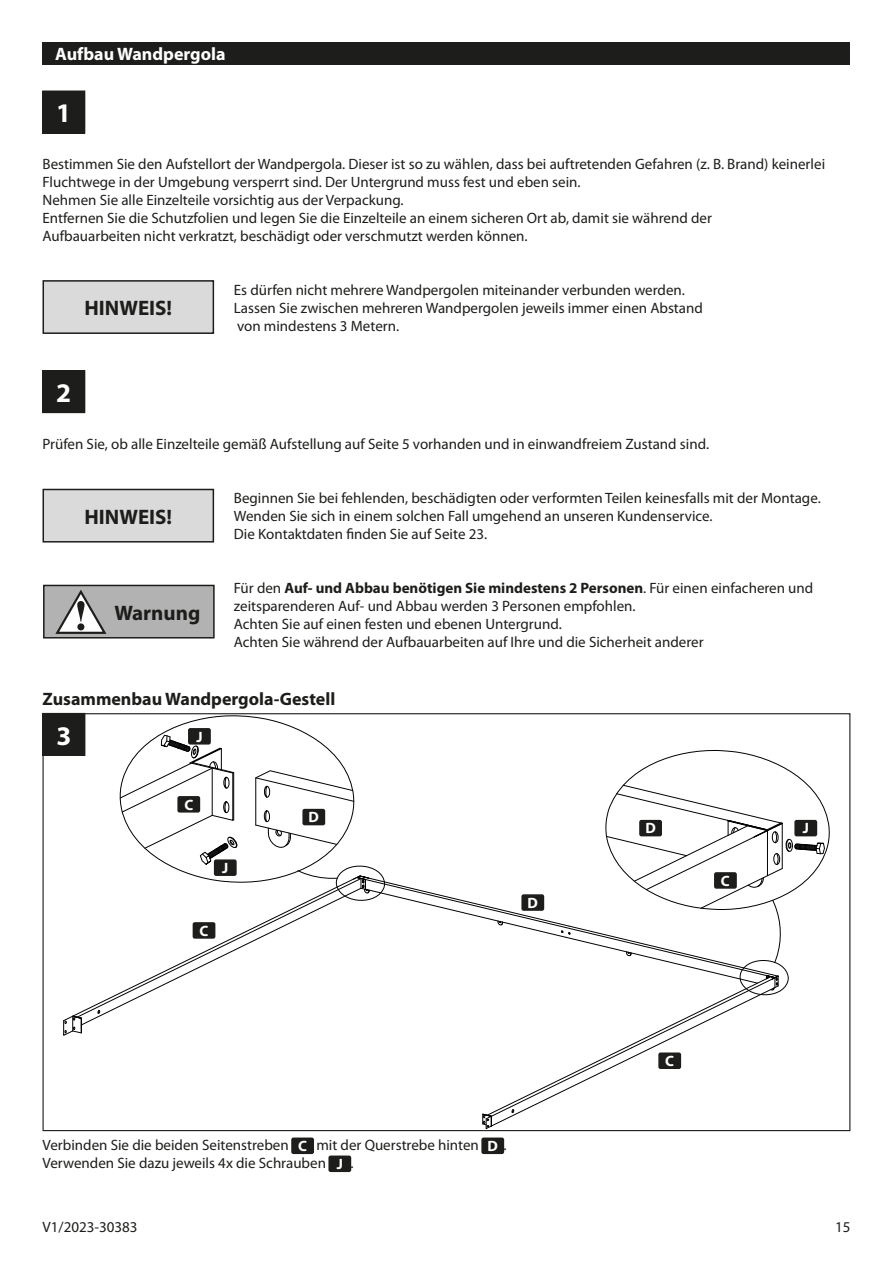
<style>
.page{position:relative;width:893px;height:1263px;background:#fff}
.page>*{position:absolute;margin:0;border:0;box-sizing:border-box;transform-origin:0 0}
.Bildnummerierung{font:700 27px "Myriad Pro";color:#fff}
.t1{font:700 21px "Myriad Pro";color:#1d1d1b}
.Unterkapitel{font:700 18px "Myriad Pro";color:#1d1d1b}
.Montage_Bedienung_Ti{font:700 18px "Myriad Pro";color:#fff}
.Fließtext{font:15px/18px "Myriad Pro";color:#1d1d1b}
.Teileziffern{font:700 15px "Myriad Pro";color:#fff}
.s1{font-weight:700}
.s2{font-weight:400;color:#1d1d1b}
</style>
<div class="page">
<div style="left:43px;top:43px;width:807px;height:17px;background:#1d1d1b"></div>
<div style="left:43px;top:47px;width:807px;height:18px;background:#1d1d1b"></div>
<div style="left:43px;top:91px;width:42px;height:42px;background:#1d1d1b"></div>
<div style="left:43px;top:371px;width:42px;height:42px;background:#1d1d1b"></div>
<div style="left:43px;top:370px;width:42px;height:43px;border:1px solid #1d1d1b"></div>
<div style="left:43px;top:281px;width:170px;height:52px;background:#dadada"></div>
<div style="left:43px;top:280px;width:171px;height:54px;border:2px solid #1d1d1b"></div>
<div style="left:43px;top:489px;width:170px;height:53px;background:#dadada"></div>
<div style="left:43px;top:489px;width:171px;height:53px;border:2px solid #1d1d1b"></div>
<div style="left:44px;top:585px;width:170px;height:53px;background:#b2b2b2"></div>
<div style="left:43px;top:585px;width:172px;height:53px;border:2px solid #1d1d1b"></div>
<svg style="left:54px;top:590px;width:54px;height:46px"></svg>
<svg style="left:63px;top:715px;width:767px;height:414px"></svg>
<div style="left:43px;top:713px;width:42px;height:42px;background:#1d1d1b"></div>
<div style="left:43px;top:713px;width:42px;height:43px;border:1px solid #1d1d1b"></div>
<div style="left:292px;top:1138px;width:21px;height:15px;background:#1d1d1b;border-radius:2px"></div>
<div style="left:291px;top:1137px;width:23px;height:17px;border:2px solid #1d1d1b;border-radius:2px"></div>
<div style="left:482px;top:1138px;width:21px;height:15px;background:#1d1d1b;border-radius:2px"></div>
<div style="left:481px;top:1137px;width:23px;height:17px;border:2px solid #1d1d1b;border-radius:2px"></div>
<div style="left:329px;top:1156px;width:21px;height:15px;background:#1d1d1b;border-radius:2px"></div>
<div style="left:328px;top:1155px;width:23px;height:17px;border:2px solid #1d1d1b;border-radius:2px"></div>
<div style="left:193px;top:923px;width:22px;height:15px;background:#1d1d1b;border-radius:2px"></div>
<div style="left:193px;top:922px;width:22px;height:17px;border:2px solid #1d1d1b;border-radius:2px"></div>
<div style="left:178px;top:797px;width:21px;height:15px;background:#1d1d1b;border-radius:2px"></div>
<div style="left:177px;top:796px;width:23px;height:16px;border:2px solid #1d1d1b;border-radius:2px"></div>
<div style="left:522px;top:895px;width:21px;height:15px;background:#1d1d1b;border-radius:2px"></div>
<div style="left:521px;top:894px;width:23px;height:17px;border:2px solid #1d1d1b;border-radius:2px"></div>
<div style="left:640px;top:821px;width:21px;height:15px;background:#1d1d1b;border-radius:2px"></div>
<div style="left:639px;top:820px;width:23px;height:16px;border:2px solid #1d1d1b;border-radius:2px"></div>
<div style="left:303px;top:809px;width:21px;height:15px;background:#1d1d1b;border-radius:2px"></div>
<div style="left:302px;top:809px;width:23px;height:16px;border:2px solid #1d1d1b;border-radius:2px"></div>
<div style="left:715px;top:873px;width:21px;height:15px;background:#1d1d1b;border-radius:2px"></div>
<div style="left:714px;top:872px;width:23px;height:17px;border:2px solid #1d1d1b;border-radius:2px"></div>
<div style="left:795px;top:821px;width:21px;height:15px;background:#1d1d1b;border-radius:2px"></div>
<div style="left:794px;top:820px;width:23px;height:16px;border:2px solid #1d1d1b;border-radius:2px"></div>
<div style="left:215px;top:860px;width:21px;height:15px;background:#1d1d1b;border-radius:2px"></div>
<div style="left:214px;top:859px;width:23px;height:17px;border:2px solid #1d1d1b;border-radius:2px"></div>
<div style="left:189px;top:729px;width:21px;height:15px;background:#1d1d1b;border-radius:2px"></div>
<div style="left:188px;top:728px;width:23px;height:16px;border:2px solid #1d1d1b;border-radius:2px"></div>
<div style="left:659px;top:1053px;width:21px;height:15px;background:#1d1d1b;border-radius:2px"></div>
<div style="left:658px;top:1052px;width:23px;height:17px;border:2px solid #1d1d1b;border-radius:2px"></div>
<p class="Montage_Bedienung_Ti" style="left:55px;top:42px;width:172px">Aufbau Wandpergola</p>
<p class="Bildnummerierung" style="left:56px;top:95px;width:16px">1</p>
<p class="Fließtext" style="left:43px;top:155px;width:784px">Bestimmen Sie den Aufstellort der Wandpergola. Dieser ist so zu wählen, dass bei auftretenden Gefahren (z. B. Brand) keinerlei<br>Fluchtwege in der Umgebung versperrt sind. Der Untergrund muss fest und eben sein.</p>
<p class="Fließtext" style="left:43px;top:191px;width:363px">Nehmen Sie alle Einzelteile vorsichtig aus der Verpackung.</p>
<p class="Fließtext" style="left:43px;top:209px;width:671px">Entfernen Sie die Schutzfolien und legen Sie die Einzelteile an einem sicheren Ort ab, damit sie während der<br>Aufbauarbeiten nicht verkratzt, beschädigt oder verschmutzt werden können.</p>
<p class="t1" style="left:84px;top:294px;width:89px">HINWEIS!</p>
<p class="Fließtext" style="left:234px;top:281px;width:453px">Es dürfen nicht mehrere Wandpergolen miteinander verbunden werden.</p>
<p class="Fließtext" style="left:234px;top:299px;width:471px">Lassen Sie zwischen mehreren Wandpergolen jeweils immer einen Abstand von mindestens 3 Metern.</p>
<p class="Bildnummerierung" style="left:56px;top:375px;width:16px">2</p>
<p class="Fließtext" style="left:43px;top:435px;width:668px">Prüfen Sie, ob alle Einzelteile gemäß Aufstellung auf Seite 5 vorhanden und in einwandfreiem Zustand sind.</p>
<p class="t1" style="left:84px;top:503px;width:89px">HINWEIS!</p>
<p class="t1" style="left:114px;top:599px;width:87px">Warnung</p>
<p class="Fließtext" style="left:234px;top:489px;width:588px">Beginnen Sie bei fehlenden, beschädigten oder verformten Teilen keinesfalls mit der Montage.<br>Wenden Sie sich in einem solchen Fall umgehend an unseren Kundenservice.<br>Die Kontaktdaten finden Sie auf Seite 23.</p>
<p class="Fließtext" style="left:234px;top:579px;width:581px">Für den <span class="s1">Auf- und Abbau benötigen Sie mindestens 2 Personen</span>. Für einen einfacheren und zeitsparenderen Auf- und Abbau werden 3 Personen empfohlen.<br>Achten Sie auf einen festen und ebenen Untergrund.<br>Achten Sie während der Aufbauarbeiten auf Ihre und die Sicherheit anderer</p>
<p class="Unterkapitel" style="left:43px;top:687px;width:294px">Zusammenbau Wandpergola-Gestell</p>
<p class="Bildnummerierung" style="left:56px;top:718px;width:16px">3</p>
<p class="Teileziffern" style="left:196px;top:727px;width:8px">J</p>
<p class="Teileziffern" style="left:184px;top:795px;width:10px">C</p>
<p class="Teileziffern" style="left:222px;top:858px;width:8px">J</p>
<p class="Teileziffern" style="left:200px;top:921px;width:10px">C</p>
<p class="Teileziffern" style="left:309px;top:807px;width:12px">D</p>
<p class="Teileziffern" style="left:528px;top:893px;width:12px">D</p>
<p class="Fließtext" style="left:43px;top:1136px;width:248px">Verbinden Sie die beiden Seitenstreben</p>
<p class="Teileziffern" style="left:298px;top:1136px;width:10px">C</p>
<p class="Fließtext" style="left:316px;top:1136px;width:164px">mit der Querstrebe hinten</p>
<p class="Teileziffern" style="left:488px;top:1136px;width:20px">D <span class="s2">.</span></p>
<p class="Fließtext" style="left:43px;top:1154px;width:285px">Verwenden Sie dazu jeweils 4x die Schrauben</p>
<p class="Teileziffern" style="left:337px;top:1154px;width:8px">J</p>
<p class="Fließtext" style="left:350px;top:1154px;width:5px">.</p>
<p class="Teileziffern" style="left:645px;top:818px;width:12px">D</p>
<p class="Teileziffern" style="left:721px;top:871px;width:10px">C</p>
<p class="Teileziffern" style="left:665px;top:1051px;width:10px">C</p>
<p class="Teileziffern" style="left:803px;top:818px;width:8px">J</p>
<p class="Fließtext" style="left:43px;top:1217px;width:96px">V1/2023-30383</p>
<p class="Fließtext" style="left:835px;top:1217px;width:17px">15</p>
</div>
